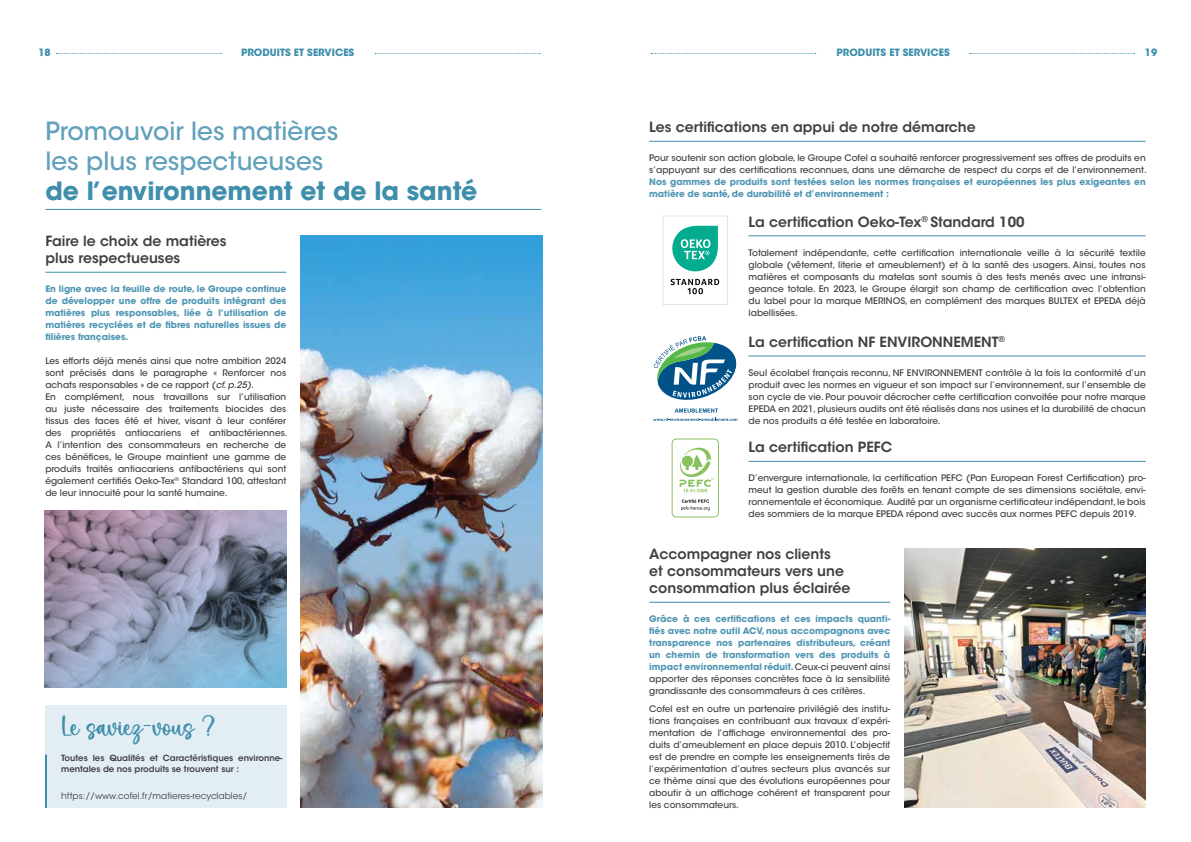
<style>
.page{position:relative;width:1191px;height:842px;background:#fff}
.page>*{position:absolute;margin:0;border:0;box-sizing:border-box;transform-origin:0 0}
.t1{font:500 25px/30px "ITC Avant Garde Std";color:#62a1bc}
.t2{font:700 25px "ITC Avant Garde Std";color:#3e8eac}
.t3{font:23px "Hello Spring";color:#3e8eac}
.t4{font:600 14px/17px "ITC Avant Garde Std";color:#414042}
.t5{font:700 10px "ITC Avant Garde Std";color:#3e8eac}
.t6{font:500 9px/12px "ITC Avant Garde Std";color:#414042;text-align:justify}
.t7{font:700 9px/12px "ITC Avant Garde Std";color:#5097b4;text-align:justify}
.t8{font:9px "ITC Avant Garde Std";color:#414042}
.t9{font:600 8.5px/11px "ITC Avant Garde Std";color:#414042}
.s1{font-style:italic}
.s2{font-weight:500;color:#414042}
</style>
<div class="page">
<div style="left:45px;top:706px;width:241px;height:102px;background:#e3eef4"></div>
<hr style="left:45px;top:754px;width:2px;height:54px;background:#3e8eac">
<img style="left:300px;top:236px;width:242px;height:572px">
<hr style="left:45px;top:209px;width:496px;height:1px;background:#3e8eac">
<hr style="left:45px;top:272px;width:241px;height:1px;background:#3e8eac">
<img style="left:45px;top:511px;width:241px;height:176px">
<hr style="left:649px;top:602px;width:241px;height:1px;background:#3e8eac">
<hr style="left:649px;top:141px;width:496px;height:1px;background:#3e8eac">
<hr style="left:748px;top:235px;width:397px;height:1px;background:#3e8eac">
<hr style="left:748px;top:355px;width:397px;height:1px;background:#3e8eac">
<hr style="left:748px;top:461px;width:397px;height:1px;background:#3e8eac">
<img style="left:904px;top:549px;width:241px;height:258px">
<div style="left:662px;top:215px;width:66px;height:90px;background:#fff;border:1px solid #e2e3e4"></div>
<svg style="left:672px;top:226px;width:46px;height:45px"></svg>
<svg style="left:670px;top:279px;width:49px;height:15px"></svg>
<svg style="left:653px;top:336px;width:85px;height:85px"></svg>
<div style="left:671px;top:439px;width:48px;height:78px;border:1px solid #89c25d;border-radius:4px"></div>
<svg style="left:681px;top:499px;width:28px;height:11px"></svg>
<svg style="left:679px;top:448px;width:35px;height:44px"></svg>
<svg style="left:651px;top:53px;width:165px;height:1px"></svg>
<svg style="left:969px;top:53px;width:165px;height:1px"></svg>
<svg style="left:56px;top:53px;width:165px;height:1px"></svg>
<svg style="left:375px;top:53px;width:165px;height:1px"></svg>
<p class="t5" style="left:38px;top:46px;width:14px">18</p>
<p class="t5" style="left:241px;top:46px;width:115px">PRODUITS ET SERVICES</p>
<p class="t5" style="left:836px;top:46px;width:115px">PRODUITS ET SERVICES</p>
<p class="t5" style="left:1144px;top:46px;width:14px">19</p>
<h1 class="t1" style="left:45px;top:116px;width:295px">Promouvoir les matières les plus respectueuses</h1>
<h1 class="t2" style="left:45px;top:175px;width:433px">de l’environnement et de la santé</h1>
<h3 class="t4" style="left:45px;top:233px;width:183px">Faire le choix de matières plus respectueuses</h3>
<p class="t7" style="left:45px;top:283px;width:242px">En ligne avec la feuille de route, le Groupe continue de développer une offre de produits intégrant des matières plus responsables, liée à l’utilisation de matières recyclées et de fibres naturelles issues de filières françaises.</p>
<p class="t6" style="left:45px;top:355px;width:244px;text-align:left">Les efforts déjà menés ainsi que notre ambition 2024 sont précisés dans le paragraphe « Renforcer nos achats responsables » de ce rapport (<span class="s1">cf. p.25).<br></span>En complément, nous travaillons sur l’utilisation au juste nécessaire des traitements biocides des tissus des faces été et hiver, visant à leur conférer des propriétés antiacariens et antibactériennes.<br>A l’intention des consommateurs en recherche de ces bénéfices, le Groupe maintient une gamme de produits traités antiacariens antibactériens qui sont également certifiés Oeko-Tex<sup>®</sup> Standard 100, attestant de leur innocuité pour la santé humaine.</p>
<h2 class="t3" style="left:61px;top:714px;width:156px">Le saviez-vous ?</h2>
<p class="t9" style="left:61px;top:752px;width:223px">Toutes les Qualités et Caractéristiques environne&shy;mentales de nos produits se trouvent sur :</p>
<p class="t8" style="left:61px;top:791px;width:188px">https://www.cofel.fr/matieres-recyclables/</p>
<h3 class="t4" style="left:649px;top:119px;width:328px">Les certifications en appui de notre démarche</h3>
<p class="t6" style="left:649px;top:152px;width:499px">Pour soutenir son action globale, le Groupe Cofel a souhaité renforcer progressivement ses offres de produits en s’appuyant sur des certifications reconnues, dans une démarche de respect du corps et de l’environnement.</p>
<p class="t7" style="left:649px;top:176px;width:498px">Nos gammes de produits sont testées selon les normes françaises et européennes les plus exigeantes en matière de santé, de durabilité et d’environnement :</p>
<h3 class="t4" style="left:748px;top:213px;width:277px">La certification Oeko-Tex<sup>®</sup> Standard 100</h3>
<p class="t6" style="left:748px;top:247px;width:399px">Totalement indépendante, cette certification internationale veille à la sécurité textile globale (vêtement, literie et ameublement) et à la santé des usagers. Ainsi, toutes nos matières et composants du matelas sont soumis à des tests menés avec une intransi&shy;geance totale. En 2023, le Groupe élargit son champ de certification avec l’obtention du label pour la marque MERINOS, en complément des marques BULTEX et EPEDA déjà labellisées.</p>
<h3 class="t4" style="left:748px;top:333px;width:258px">La certification NF ENVIRONNEMENT<sup>®</sup></h3>
<p class="t6" style="left:748px;top:367px;width:398px">Seul écolabel français reconnu, NF ENVIRONNEMENT contrôle à la fois la conformité d’un produit avec les normes en vigueur et son impact sur l’environnement, sur l’ensemble de son cycle de vie. Pour pouvoir décrocher cette certification convoitée pour notre marque EPEDA en 2021, plusieurs audits ont été réalisés dans nos usines et la durabilité de chacun de nos produits a été testée en laboratoire.</p>
<h3 class="t4" style="left:748px;top:439px;width:145px">La certification PEFC</h3>
<p class="t6" style="left:748px;top:472px;width:398px">D’envergure internationale, la certification PEFC (Pan European Forest Certification) pro&shy;meut la gestion durable des forêts en tenant compte de ses dimensions sociétale, envi&shy;ronnementale et économique. Audité par un organisme certificateur indépendant, le bois des sommiers de la marque EPEDA répond avec succès aux normes PEFC depuis 2019.</p>
<h3 class="t4" style="left:649px;top:546px;width:202px">Accompagner nos clients<br>et consommateurs vers une consommation plus éclairée</h3>
<p class="t7" style="left:649px;top:613px;width:242px">Grâce à ces certifications et ces impacts quanti&shy;fiés avec notre outil ACV, nous accompagnons avec transparence nos partenaires distributeurs, créant un chemin de transformation vers des produits à impact environnemental réduit. <span class="s2">Ceux-ci peuvent ainsi apporter des réponses concrètes face à la sensibilité grandissante des consommateurs à ces critères.</span></p>
<p class="t6" style="left:649px;top:703px;width:242px">Cofel est en outre un partenaire privilégié des institu&shy;tions françaises en contribuant aux travaux d’expéri&shy;mentation de l’affichage environnemental des pro&shy;duits d’ameublement en place depuis 2010. L’objectif est de prendre en compte les enseignements tirés de l’expérimentation d’autres secteurs plus avancés sur ce thème ainsi que des évolutions européennes pour aboutir à un affichage cohérent et transparent pour les consommateurs.</p>
</div>
